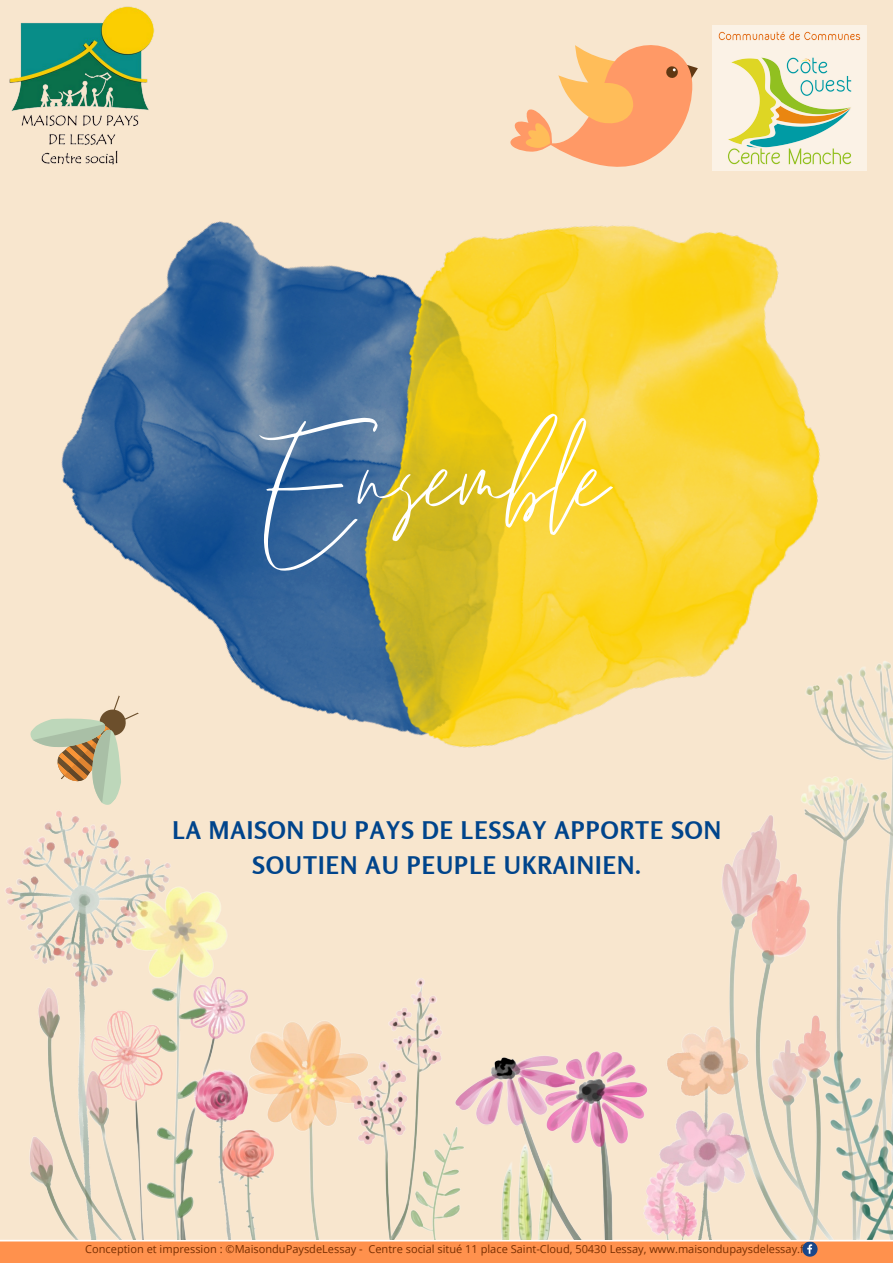
<style>
.page{position:relative;width:893px;height:1263px;background:#f8e6ce}
.page>*{position:absolute;margin:0;border:0;box-sizing:border-box;transform-origin:0 0}
.t1{font:196.42px "Emitha Script";color:#fff}
.t2{font:700 24.22px/34.9px "Rosario";letter-spacing:.045em;color:#00448b;text-align:center}
.t3{font:11.02px "Open Sans";color:#792f02}
</style>
<div class="page">
<img style="left:9px;top:6px;width:145px;height:83px">
<div style="left:0;top:1241px;width:893px;height:22px;background:#ff914d"></div>
<svg style="left:802px;top:1241px;width:15px;height:16px"></svg>
<hr style="left:0;top:1240px;width:893px;height:1px;background:#fff">
<img style="left:11px;top:89px;width:232px;height:461px">
<img style="left:243px;top:144px;width:624px;height:406px">
<img style="left:731px;top:26px;width:135px;height:145px">
<svg style="left:499px;top:25px;width:232px;height:172px"></svg>
<img style="left:5px;top:550px;width:888px;height:690px">
<svg style="left:21px;top:682px;width:136px;height:132px"></svg>
<p class="t1" style="left:259px;top:376px;width:349px">Ensemble</p>
<p class="t2" style="left:172px;top:812px;width:550px">LA MAISON DU PAYS DE LESSAY APPORTE SON<br>SOUTIEN AU PEUPLE UKRAINIEN.</p>
<p class="t3" style="left:85px;top:1241px;width:724px">Conception et impression : ©MaisonduPaysdeLessay - Centre social situé 11 place Saint-Cloud, 50430 Lessay, www.maisondupaysdelessay.fr</p>
</div>
